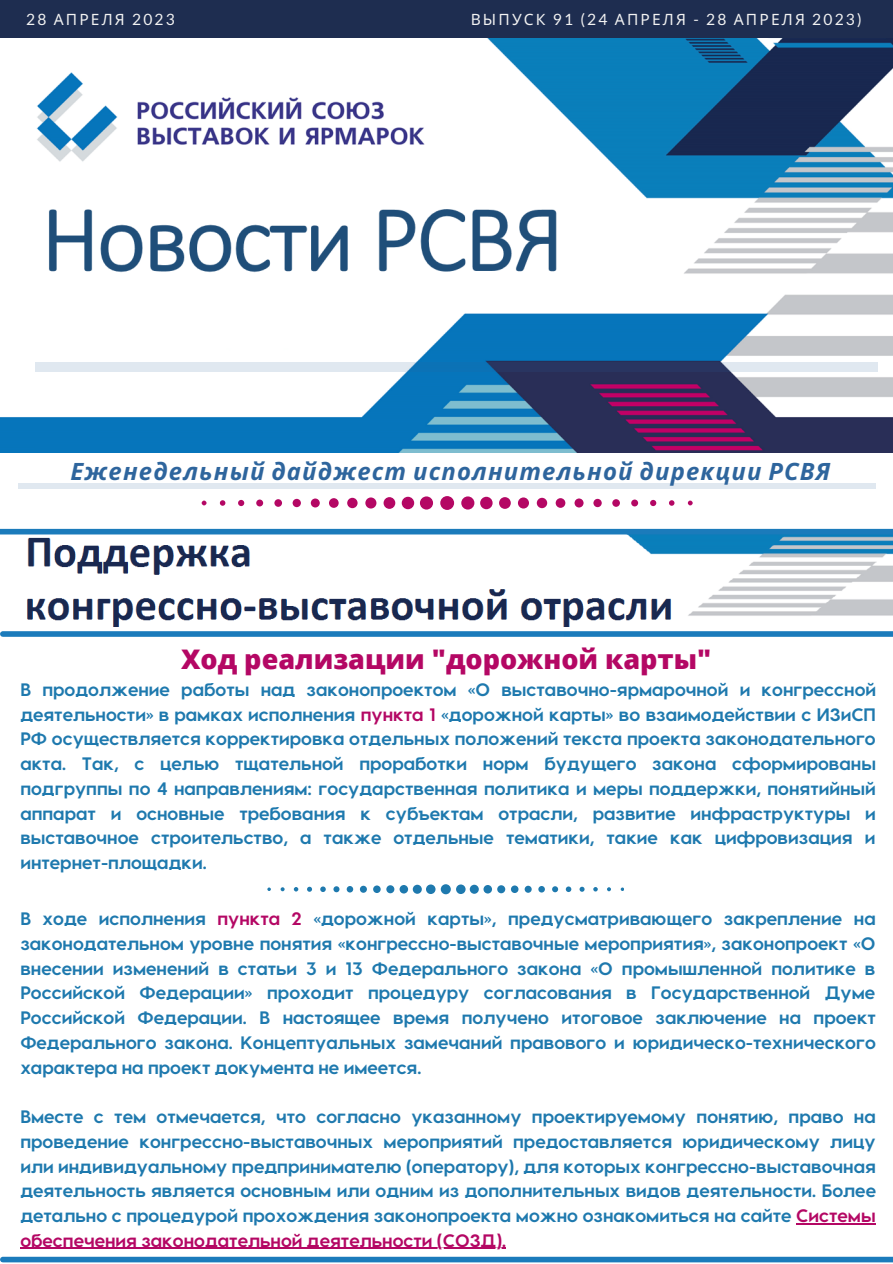
<style>
.page{position:relative;width:893px;height:1264px;background:#fff}
.page>*{position:absolute;margin:0;border:0;box-sizing:border-box;transform-origin:0 0}
.t1{font:800 27px "Open Sans";color:#b40764}
.t2{font:italic 700 23.85px "Noto Sans";letter-spacing:.05em;color:#2e659d}
.t3{font:700 18px/24.8px "Visby CF";color:#1e79ae;text-align:justify}
.t4{font:15.6px "Noto Sans";letter-spacing:.14em;color:#f2f2f2}
.t5{font:15.6px "Lato";letter-spacing:.14em;color:#f2f2f2}
.s1{font-family:"Noto Sans"}
.s2{font-family:"Lato"}
.s3{color:#b40764}
</style>
<div class="page">
<div style="left:0;top:0;width:892px;height:38px;background:#1e2d50"></div>
<img style="left:0;top:38px;width:892px;height:414px">
<div style="left:3px;top:1256px;width:889px;height:6px;background:#1b7bbb"></div>
<svg style="left:35px;top:361px;width:842px;height:10px;background:#9bacc3"></svg>
<div style="left:19px;top:483px;width:857px;height:6px;background:#e0e8f0"></div>
<svg style="left:202px;top:496px;width:490px;height:14px"></svg>
<img style="left:1px;top:534px;width:891px;height:93px">
<div style="left:0;top:529px;width:892px;height:5px;background:#1b7bbb"></div>
<div style="left:3px;top:631px;width:889px;height:6px;background:#1b7bbb"></div>
<hr style="left:796px;top:1223px;width:79px;height:1px;background:#b40764">
<hr style="left:20px;top:1247px;width:486px;height:1px;background:#b40764">
<svg style="left:267px;top:884px;width:357px;height:10px"></svg>
<p class="t5" style="left:26px;top:10px;width:150px">28 <span class="s1">АПРЕЛЯ</span> 2023</p>
<p class="t4" style="left:470px;top:8px;width:392px">ВЫПУСК <span class="s2">91 (24</span> АПРЕЛЯ <span class="s2">- 28</span> АПРЕЛЯ <span class="s2">2023)</span></p>
<h2 class="t2" style="left:70px;top:454px;width:761px">Еженедельный дайджест исполнительной дирекции РСВЯ</h2>
<h1 class="t1" style="left:181px;top:640px;width:532px">Ход реализации "дорожной карты"</h1>
<p class="t3" style="left:20px;top:676px;width:857px">В продолжение работы над законопроектом «О выставочно-ярмарочной и конгрессной деятельности» в рамках исполнения <span class="s3">пункта 1</span> «дорожной карты» во взаимодействии с ИЗиСП РФ осуществляется корректировка отдельных положений текста проекта законодательного акта. Так, с целью тщательной проработки норм будущего закона сформированы подгруппы по 4 направлениям: государственная политика и меры поддержки, понятийный аппарат и основные требования к субъектам отрасли, развитие инфраструктуры и выставочное строительство, а также отдельные тематики, такие как цифровизация и интернет-площадки.</p>
<p class="t3" style="left:20px;top:905px;width:857px">В ходе исполнения <span class="s3">пункта 2</span> «дорожной карты», предусматривающего закрепление на законодательном уровне понятия «конгрессно-выставочные мероприятия», законопроект «О внесении изменений в статьи 3 и 13 Федерального закона «О промышленной политике в Российской Федерации» проходит процедуру согласования в Государственной Думе Российской Федерации. В настоящее время получено итоговое заключение на проект Федерального закона. Концептуальных замечаний правового и юридическо-технического характера на проект документа не имеется.</p>
<p class="t3" style="left:20px;top:1103px;width:857px">Вместе с тем отмечается, что согласно указанному проектируемому понятию, право на проведение конгрессно-выставочных мероприятий предоставляется юридическому лицу или индивидуальному предпринимателю (оператору), для которых конгрессно-выставочная деятельность является основным или одним из дополнительных видов деятельности. Более детально с процедурой прохождения законопроекта можно ознакомиться на сайте <span class="s3">Системы обеспечения законодательной деятельности (СОЗД).</span></p>
</div>
